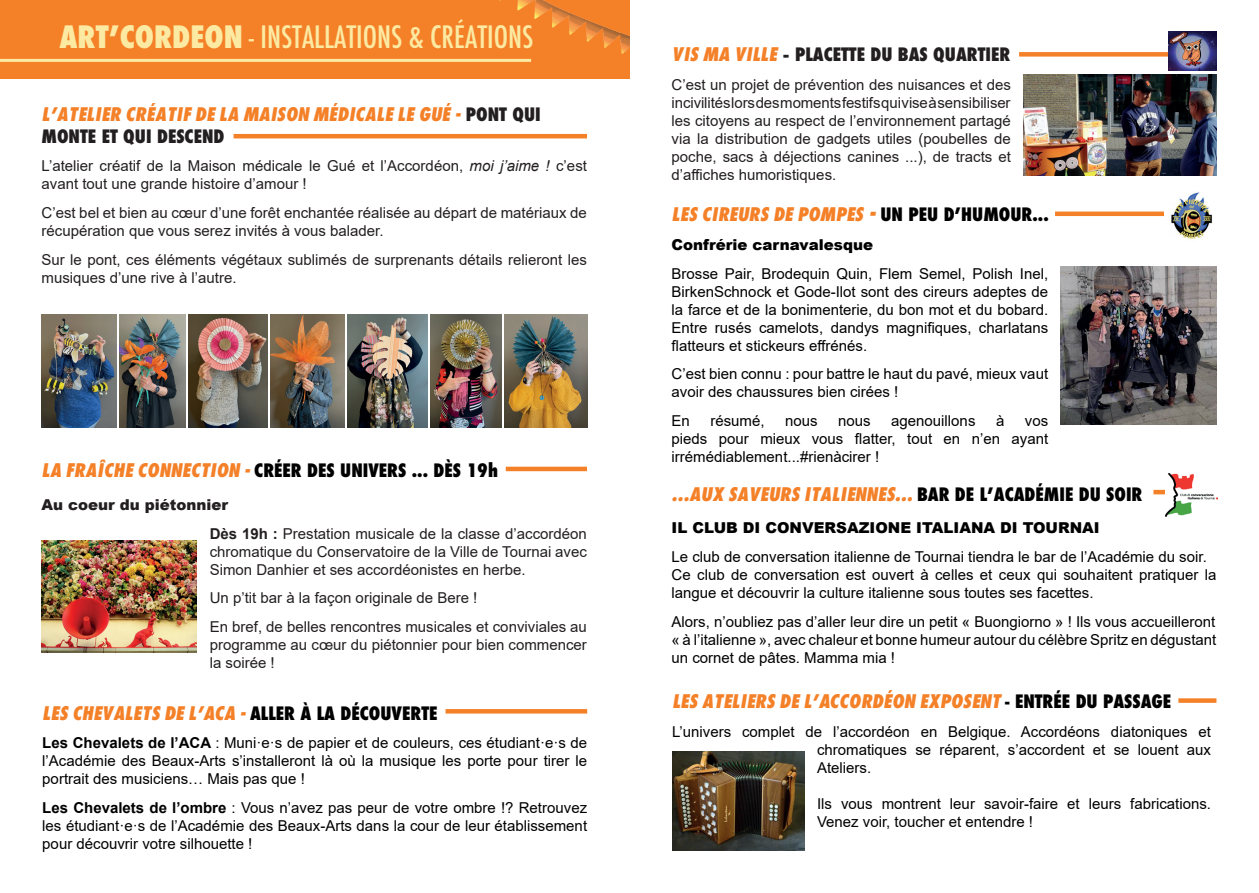
<style>
.page{position:relative;width:1259px;height:893px;background:#fff}
.page>*{position:absolute;margin:0;border:0;box-sizing:border-box;transform-origin:0 0}
.t1{font:500 condensed 30px "Futura";color:#fceaa2}
.t2{font:italic 18px "Futura Cond X Boold";color:#f48028}
.t3{font:800 condensed 18px "Futura";color:#231f20}
.t4{font:800 condensed 18px "Futura";color:#000001}
.t5{font:15px/18px "Arial";color:#000001;text-align:justify}
.t6{font:15px/18px "Arial";color:#231f20}
.t7{font:900 15px "Arial";color:#000001}
.s1{font-weight:800}
.s2{font-family:"Futura";font-weight:800;font-style:normal;font-stretch:condensed;color:#231f20}
.s3{font-style:italic}
.s4{font-family:"Futura Cond X Boold";font-weight:400;font-style:italic;font-stretch:normal;color:#f48028}
.s5{font-weight:900}
.s6{font-weight:700}
.s7{font-family:"Futura";font-weight:800;font-style:normal;font-stretch:condensed;color:#000001}
.s8{font-family:"Arial";font-weight:900;font-stretch:normal}
.s9{font-size:21px}
</style>
<div class="page">
<div style="left:0;top:0;width:629px;height:79px;background:#f48028"></div>
<hr style="left:0;top:59px;width:531px;height:3px;background:#fceaa2">
<hr style="left:233px;top:134px;width:354px;height:4px;background:#f48028">
<img style="left:42px;top:314px;width:74px;height:113px">
<img style="left:119px;top:314px;width:67px;height:113px">
<img style="left:189px;top:314px;width:78px;height:113px">
<img style="left:270px;top:315px;width:75px;height:112px">
<img style="left:348px;top:315px;width:79px;height:113px">
<img style="left:430px;top:314px;width:72px;height:114px">
<img style="left:504px;top:314px;width:83px;height:113px">
<img style="left:42px;top:540px;width:154px;height:112px">
<hr style="left:506px;top:467px;width:81px;height:4px;background:#f48028">
<img style="left:1061px;top:267px;width:155px;height:158px">
<img style="left:1023px;top:75px;width:193px;height:100px">
<img style="left:672px;top:751px;width:132px;height:99px">
<div style="left:445px;top:709px;width:142px;height:5px;background:#f48028"></div>
<hr style="left:1153px;top:490px;width:64px;height:4px;background:#f48028">
<hr style="left:1055px;top:212px;width:109px;height:4px;background:#f48028">
<div style="left:1019px;top:52px;width:197px;height:5px;background:#f48028"></div>
<div style="left:1178px;top:698px;width:38px;height:5px;background:#f48028"></div>
<img style="left:1165px;top:473px;width:52px;height:43px">
<img style="left:1171px;top:192px;width:42px;height:47px">
<img style="left:1168px;top:32px;width:48px;height:38px">
<img style="left:465px;top:0;width:164px;height:62px">
<h1 class="t1" style="left:60px;top:17px;width:475px"><span class="s1">ART’CORDEON</span> - INSTALLATIONS &amp; CRÉATIONS</h1>
<p class="t2" style="left:42px;top:102px;width:501px">L’ATELIER CRÉATIF DE LA MAISON MÉDICALE LE GUÉ - <span class="s2">PONT QUI</span></p>
<p class="t3" style="left:42px;top:124px;width:184px">MONTE ET QUI DESCEND</p>
<p class="t6" style="left:42px;top:157px;width:547px">L’atelier créatif de la Maison médicale le Gué et l’Accordéon, <span class="s3">moi j’aime !</span> c’est avant tout une grande histoire d’amour !</p>
<p class="t6" style="left:42px;top:204px;width:547px">C’est bel et bien au cœur d’une forêt enchantée réalisée au départ de matériaux de récupération que vous serez invités à vous balader.</p>
<p class="t6" style="left:42px;top:251px;width:547px">Sur le pont, ces éléments végétaux sublimés de surprenants détails relieront les musiques d’une rive à l’autre.</p>
<p class="t4" style="left:42px;top:458px;width:458px"><span class="s4">LA FRAÎCHE CONNECTION -</span> CRÉER DES UNIVERS ... DÈS 19h</p>
<p class="t6" style="left:210px;top:490px;width:379px;line-height:28.8px;text-indent:-168px"><span class="s5">Au coeur du piétonnier<br></span><span class="s6">Dès 19h :</span> Prestation musicale de la classe d’accordéon</p>
<p class="t6" style="left:210px;top:542px;width:379px">chromatique du Conservatoire de la Ville de Tournai avec<br>Simon Danhier et ses accordéonistes en herbe.</p>
<p class="t6" style="left:210px;top:584px;width:379px;line-height:28.8px">Un p’tit bar à la façon originale de Bere !<br>En bref, de belles rencontres musicales et conviviales au</p>
<p class="t6" style="left:210px;top:636px;width:379px">programme au cœur du piétonnier pour bien commencer la soirée !</p>
<p class="t2" style="left:42px;top:701px;width:397px">LES CHEVALETS DE L’ACA - <span class="s7">ALLER À LA DÉCOUVERTE</span></p>
<p class="t5" style="left:42px;top:734px;width:546px"><span class="s6">Les Chevalets de l’ACA</span> : Muni·e·s de papier et de couleurs, ces étudiant·e·s de l’Académie des Beaux-Arts s’installeront là où la musique les porte pour tirer le portrait des musiciens… Mais pas que !</p>
<p class="t5" style="left:42px;top:799px;width:546px"><span class="s6">Les Chevalets de l’ombre</span> : Vous n’avez pas peur de votre ombre !? Retrouvez les étudiant·e·s de l’Académie des Beaux-Arts dans la cour de leur établissement pour découvrir votre silhouette !</p>
<p class="t3" style="left:671px;top:42px;width:340px"><span class="s4">VIS MA VILLE</span> <span class="s8">-</span> PLACETTE DU BAS QUARTIER</p>
<p class="t6" style="left:671px;top:76px;width:341px;text-align:justify">C’est un projet de prévention des nuisances et des incivilités lors des moments festifs qui vise à sensibiliser les citoyens au respect de l’environnement partagé via la distribution de gadgets utiles (poubelles de poche, sacs à déjections canines ...), de tracts et d’affiches humoristiques.</p>
<p class="t2" style="left:671px;top:202px;width:379px">LES CIREURS DE POMPES <span class="s9">-</span> <span class="s7">UN PEU D’HUMOUR...</span></p>
<p class="t7" style="left:671px;top:233px;width:203px">Confrérie carnavalesque</p>
<p class="t5" style="left:671px;top:264px;width:378px">Brosse Pair, Brodequin Quin, Flem Semel, Polish Inel, BirkenSchnock et Gode-Ilot sont des cireurs adeptes de la farce et de la bonimenterie, du bon mot et du bobard.<br>Entre rusés camelots, dandys magnifiques, charlatans flatteurs et stickeurs effrénés.</p>
<p class="t5" style="left:671px;top:365px;width:378px">C’est bien connu : pour battre le haut du pavé, mieux vaut avoir des chaussures bien cirées !</p>
<p class="t5" style="left:671px;top:412px;width:20px">En</p>
<p class="t5" style="left:710px;top:412px;width:56px">résumé,</p>
<p class="t5" style="left:785px;top:412px;width:34px">nous</p>
<p class="t5" style="left:838px;top:412px;width:34px">nous</p>
<p class="t5" style="left:891px;top:412px;width:86px">agenouillons</p>
<p class="t5" style="left:996px;top:412px;width:10px">à</p>
<p class="t5" style="left:671px;top:412px;width:378px;text-indent:353px">vos pieds pour mieux vous flatter, tout en n’en ayant irrémédiablement...#rienàcirer !</p>
<p class="t2" style="left:671px;top:482px;width:472px">...AUX SAVEURS ITALIENNES... <span class="s7">BAR DE L’ACADÉMIE DU SOIR</span></p>
<p class="t7" style="left:671px;top:517px;width:429px">IL CLUB DI CONVERSAZIONE ITALIANA DI TOURNAI</p>
<p class="t5" style="left:671px;top:548px;width:546px;text-align:left">Le club de conversation italienne de Tournai tiendra le bar de l’Académie du soir.<br>Ce club de conversation est ouvert à celles et ceux qui souhaitent pratiquer la langue et découvrir la culture italienne sous toutes ses facettes.</p>
<p class="t5" style="left:671px;top:612px;width:546px">Alors, n’oubliez pas d’aller leur dire un petit « Buongiorno » ! Ils vous accueilleront « à l’italienne », avec chaleur et bonne humeur autour du célèbre Spritz en dégustant un cornet de pâtes. Mamma mia !</p>
<p class="t2" style="left:672px;top:689px;width:501px">LES ATELIERS DE L’ACCORDÉON EXPOSENT <span class="s7">- ENTRÉE DU PASSAGE</span></p>
<p class="t5" style="left:817px;top:722px;width:395px;text-indent:-145px">L’univers complet de l’accordéon en Belgique. Accordéons diatoniques et chromatiques se réparent, s’accordent et se louent aux Ateliers.</p>
<p class="t5" style="left:817px;top:794px;width:395px">Ils vous montrent leur savoir-faire et leurs fabrications.<br>Venez voir, toucher et entendre !</p>
</div>
